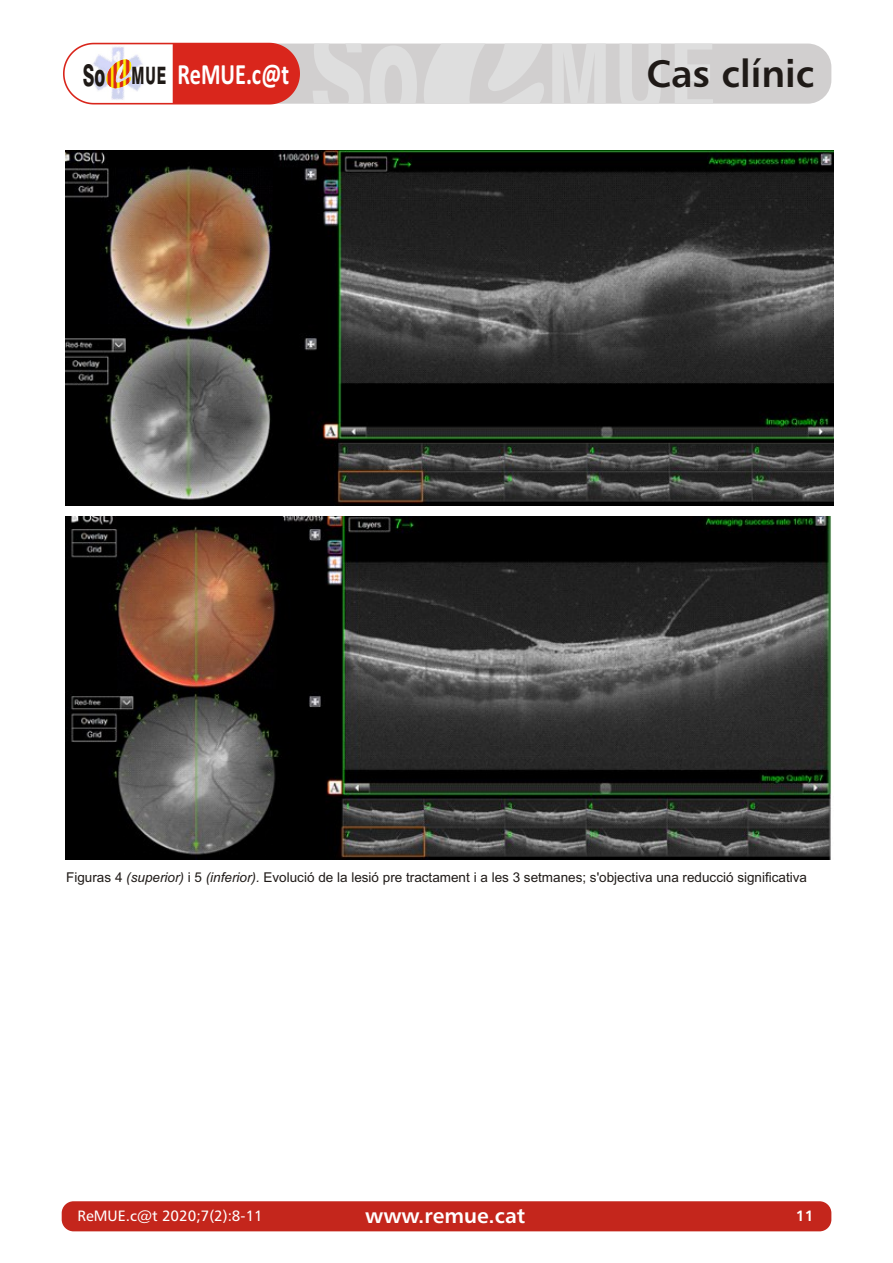
<style>
.page{position:relative;width:893px;height:1263px;background:#fff}
.page>*{position:absolute;margin:0;border:0;box-sizing:border-box;transform-origin:0 0}
.t1{font:38.25px "Humanist 777 BT Roman B,Bold";color:#1f1a17}
.t2{font:700 29.55px "Calibri";color:#fff;scale:.76 1}
.t3{font:21px "Humanist 777 BT Roman B,Bold";color:#fff}
.t4{font:15px "Humanist 777 BT Roman B";color:#fff}
.t5{font:15px "Humanist 777 BT Roman B,Bold";color:#fff}
.t6{font:13.5px "Arial";color:#1f1a17}
.s1{font-family:"Swiss 721 BT";font-weight:800;font-size:29.85px;color:#1f1a17}
.s2{font-family:"Swiss 721 BT";font-weight:800;font-size:24px;color:#1f1a17}
.s3{font-style:italic}
</style>
<div class="page">
<svg style="left:63px;top:43px;width:768px;height:61px;background:#dbbcba"></svg>
<div style="left:62px;top:1201px;width:769px;height:30px;background:#c4261c;border-radius:12px"></div>
<img style="left:65px;top:151px;width:768px;height:354px">
<img style="left:65px;top:516px;width:767px;height:344px">
<h2 class="t2" style="left:83px;top:62px;width:273px"><span class="s1">So</span> <span class="s2">MUE</span> ReMUE.c@t</h2>
<h1 class="t1" style="left:646px;top:58px;width:170px">Cas clínic</h1>
<p class="t6" style="left:66px;top:872px;width:742px">Figuras 4 <span class="s3">(superior)</span> i 5 <span class="s3">(inferior).</span> Evolució de la lesió pre tractament i a les 3 setmanes; s'objectiva una reducció significativa</p>
<p class="t4" style="left:78px;top:1209px;width:187px">ReMUE.c@t 2020;7(2):8-11</p>
<h3 class="t3" style="left:365px;top:1207px;width:162px">www.remue.cat</h3>
<p class="t5" style="left:796px;top:1210px;width:19px">11</p>
</div>
